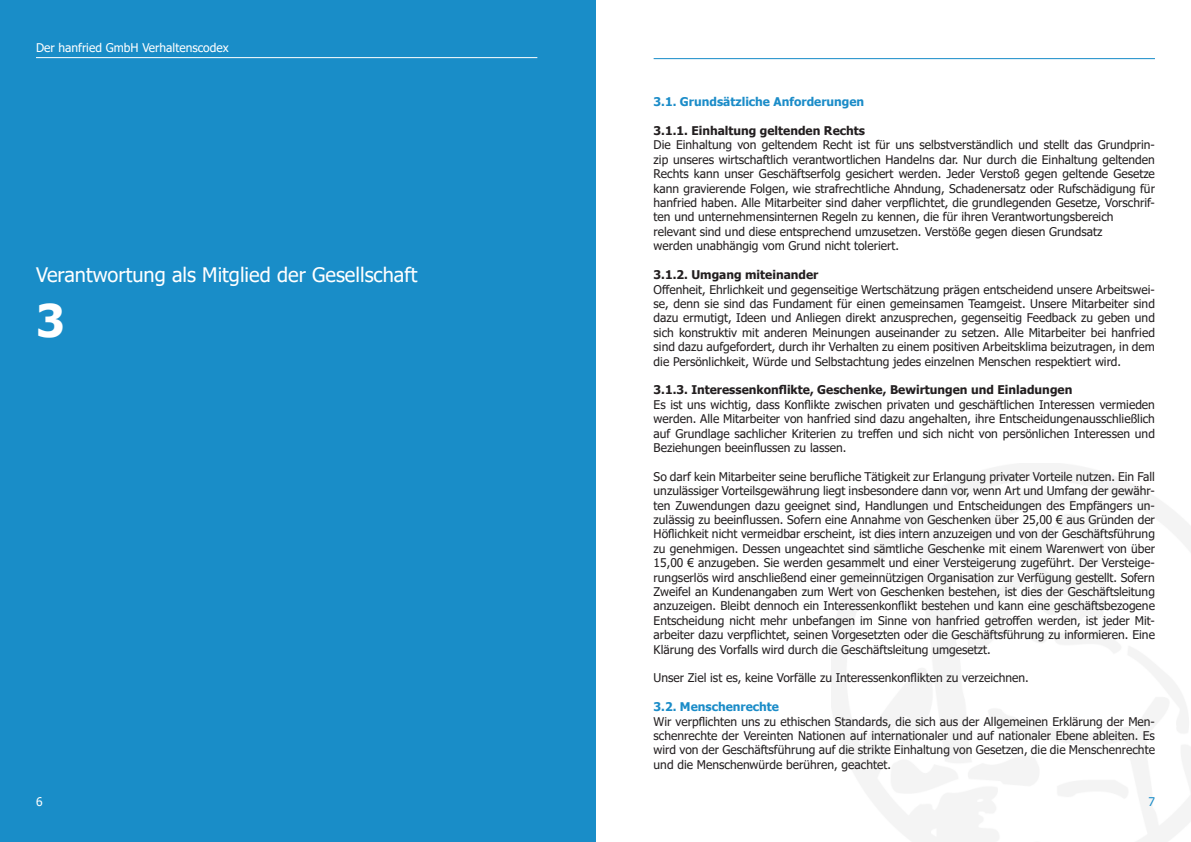
<style>
.page{position:relative;width:1191px;height:842px;background:#fff}
.page>*{position:absolute;margin:0;border:0;box-sizing:border-box;transform-origin:0 0}
.Einf__Abs{font:700 45px "Tahoma";color:#fff}
.Einf__Abs-2{font:20px "Tahoma";color:#fff}
.Einf__Abs-3{font:12px/14.4px "Tahoma";color:#231f20;text-align:justify}
.Einf__Abs-4{font:700 12px "Tahoma";color:#231f20}
.Einf__Abs-5{font:700 12px "Tahoma";color:#1b8cc8}
.Einf__Abs-6{font:12px "Tahoma";color:#fff}
.Einf__Abs-7{font:12px "Tahoma";color:#1b8cc8}
</style>
<div class="page">
<div style="left:0;top:0;width:595px;height:842px;background:#198dc8"></div>
<hr style="left:36px;top:57px;width:501px;height:1px;background:#fff">
<hr style="left:653px;top:58px;width:502px;height:1px;background:#198dc9">
<p class="Einf__Abs-6" style="left:36px;top:39px;width:194px">Der hanfried GmbH Verhaltenscodex</p>
<p class="Einf__Abs-2" style="left:36px;top:262px;width:383px">Verantwortung als Mitglied der Gesellschaft</p>
<p class="Einf__Abs" style="left:36px;top:289px;width:30px">3</p>
<p class="Einf__Abs-5" style="left:653px;top:93px;width:212px">3.1. Grundsätzliche Anforderungen</p>
<p class="Einf__Abs-4" style="left:653px;top:122px;width:213px">3.1.1. Einhaltung geltenden Rechts</p>
<p class="Einf__Abs-3" style="left:653px;top:139px;width:503px">Die Einhaltung von geltendem Recht ist für uns selbstverständlich und stellt das Grundprin&shy;zip unseres wirtschaftlich verantwortlichen Handelns dar. Nur durch die Einhaltung geltenden Rechts kann unser Geschäftserfolg gesichert werden. Jeder Verstoß gegen geltende Gesetze kann gravierende Folgen, wie strafrechtliche Ahndung, Schadenersatz oder Rufschädigung für hanfried haben. Alle Mitarbeiter sind daher verpflichtet, die grundlegenden Gesetze, Vorschrif&shy;ten und unternehmensinternen Regeln zu kennen, die für ihren Verantwortungsbereich</p>
<p class="Einf__Abs-3" style="left:653px;top:225px;width:450px">relevant sind und diese entsprechend umzusetzen. Verstöße gegen diesen Grundsatz</p>
<p class="Einf__Abs-3" style="left:653px;top:239px;width:247px">werden unabhängig vom Grund nicht toleriert.</p>
<p class="Einf__Abs-4" style="left:653px;top:266px;width:166px">3.1.2. Umgang miteinander</p>
<p class="Einf__Abs-3" style="left:653px;top:283px;width:503px">Offenheit, Ehrlichkeit und gegenseitige Wertschätzung prägen entscheidend unsere Arbeitswei&shy;se, denn sie sind das Fundament für einen gemeinsamen Teamgeist. Unsere Mitarbeiter sind dazu ermutigt, Ideen und Anliegen direkt anzusprechen, gegenseitig Feedback zu geben und sich konstruktiv mit anderen Meinungen auseinander zu setzen. Alle Mitarbeiter bei hanfried sind dazu aufgefordert, durch ihr Verhalten zu einem positiven Arbeitsklima beizutragen, in dem die Persönlichkeit, Würde und Selbstachtung jedes einzelnen Menschen respektiert wird.</p>
<p class="Einf__Abs-4" style="left:653px;top:381px;width:420px">3.1.3. Interessenkonflikte, Geschenke, Bewirtungen und Einladungen</p>
<p class="Einf__Abs-3" style="left:653px;top:398px;width:503px">Es ist uns wichtig, dass Konflikte zwischen privaten und geschäftlichen Interessen vermieden werden. Alle Mitarbeiter von hanfried sind dazu angehalten, ihre Entscheidungenausschließlich auf Grundlage sachlicher Kriterien zu treffen und sich nicht von persönlichen Interessen und Beziehungen beeinflussen zu lassen.</p>
<p class="Einf__Abs-3" style="left:653px;top:470px;width:503px">So darf kein Mitarbeiter seine berufliche Tätigkeit zur Erlangung privater Vorteile nutzen. Ein Fall unzulässiger Vorteilsgewährung liegt insbesondere dann vor, wenn Art und Umfang der gewähr&shy;ten Zuwendungen dazu geeignet sind, Handlungen und Entscheidungen des Empfängers un&shy;zulässig zu beeinflussen. Sofern eine Annahme von Geschenken über 25,00 € aus Gründen der Höflichkeit nicht vermeidbar erscheint, ist dies intern anzuzeigen und von der Geschäftsführung zu genehmigen. Dessen ungeachtet sind sämtliche Geschenke mit einem Warenwert von über 15,00 € anzugeben. Sie werden gesammelt und einer Versteigerung zugeführt. Der Versteige&shy;rungserlös wird anschließend einer gemeinnützigen Organisation zur Verfügung gestellt. Sofern Zweifel an Kundenangaben zum Wert von Geschenken bestehen, ist dies der Geschäftsleitung anzuzeigen. Bleibt dennoch ein Interessenkonflikt bestehen und kann eine geschäftsbezogene Entscheidung nicht mehr unbefangen im Sinne von hanfried getroffen werden, ist jeder Mit&shy;arbeiter dazu verpflichtet, seinen Vorgesetzten oder die Geschäftsführung zu informieren. Eine Klärung des Vorfalls wird durch die Geschäftsleitung umgesetzt.</p>
<p class="Einf__Abs-3" style="left:653px;top:671px;width:376px">Unser Ziel ist es, keine Vorfälle zu Interessenkonflikten zu verzeichnen.</p>
<p class="Einf__Abs-5" style="left:653px;top:698px;width:127px">3.2. Menschenrechte</p>
<p class="Einf__Abs-3" style="left:653px;top:715px;width:503px">Wir verpflichten uns zu ethischen Standards, die sich aus der Allgemeinen Erklärung der Men&shy;schenrechte der Vereinten Nationen auf internationaler und auf nationaler Ebene ableiten. Es wird von der Geschäftsführung auf die strikte Einhaltung von Gesetzen, die die Menschenrechte und die Menschenwürde berühren, geachtet.</p>
<p class="Einf__Abs-6" style="left:36px;top:793px;width:8px">6</p>
<p class="Einf__Abs-7" style="left:1148px;top:793px;width:8px">7</p>
</div>
